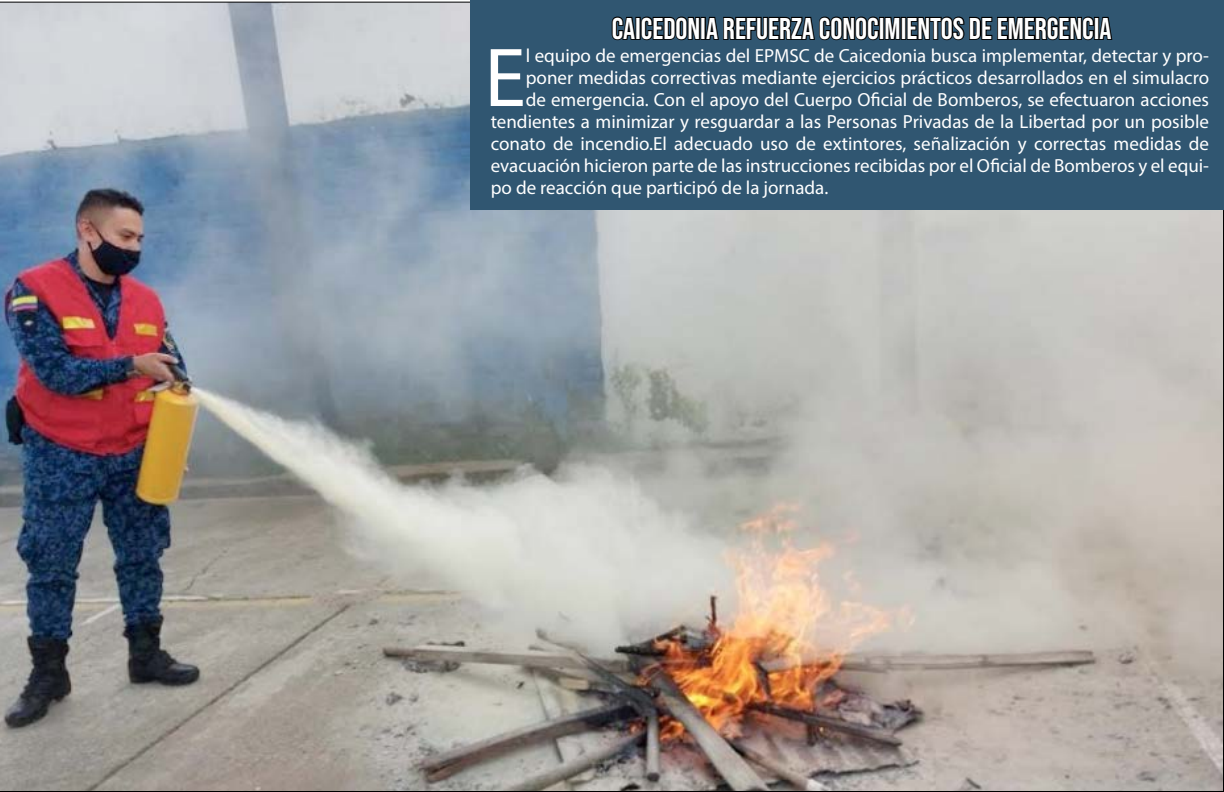
<style>
.page{position:relative;width:1224px;height:792px;background:#fff}
.page>*{position:absolute;margin:0;border:0;box-sizing:border-box;transform-origin:0 0}
.t1{font:84.3px "Myriad Pro";color:#fff}
.t2{font:30px "Bebas Neue";color:#fff}
.t3{font:19px "Myriad Pro";color:#fff}
</style>
<div class="page">
<img style="left:0;top:2px;width:1224px;height:790px">
<div style="left:471px;top:0;width:753px;height:210px;background:#305671"></div>
<svg style="left:611px;top:16px;width:502px;height:25px"></svg>
<h2 class="t2" style="left:612px;top:12px;width:501px">CAICEDONIA REFUERZA CONOCIMIENTOS DE EMERGENCIA</h2>
<h1 class="t1" style="left:484px;top:26px;width:43px">E</h1>
<p class="t3" style="left:526px;top:44px;width:685px">l equipo de emergencias del EPMSC de Caicedonia busca implementar, detectar y pro-</p>
<p class="t3" style="left:526px;top:66px;width:685px">poner medidas correctivas mediante ejercicios prácticos desarrollados en el simulacro</p>
<p class="t3" style="left:526px;top:88px;width:685px">de emergencia. Con el apoyo del Cuerpo Oficial de Bomberos, se efectuaron acciones</p>
<p class="t3" style="left:491px;top:110px;width:720px">tendientes a minimizar y resguardar a las Personas Privadas de la Libertad por un posible</p>
<p class="t3" style="left:491px;top:132px;width:720px">conato de incendio.El adecuado uso de extintores, señalización y correctas medidas de</p>
<p class="t3" style="left:491px;top:154px;width:720px">evacuación hicieron parte de las instrucciones recibidas por el Oficial de Bomberos y el equi-</p>
<p class="t3" style="left:491px;top:176px;width:339px">po de reacción que participó de la jornada.</p>
</div>
